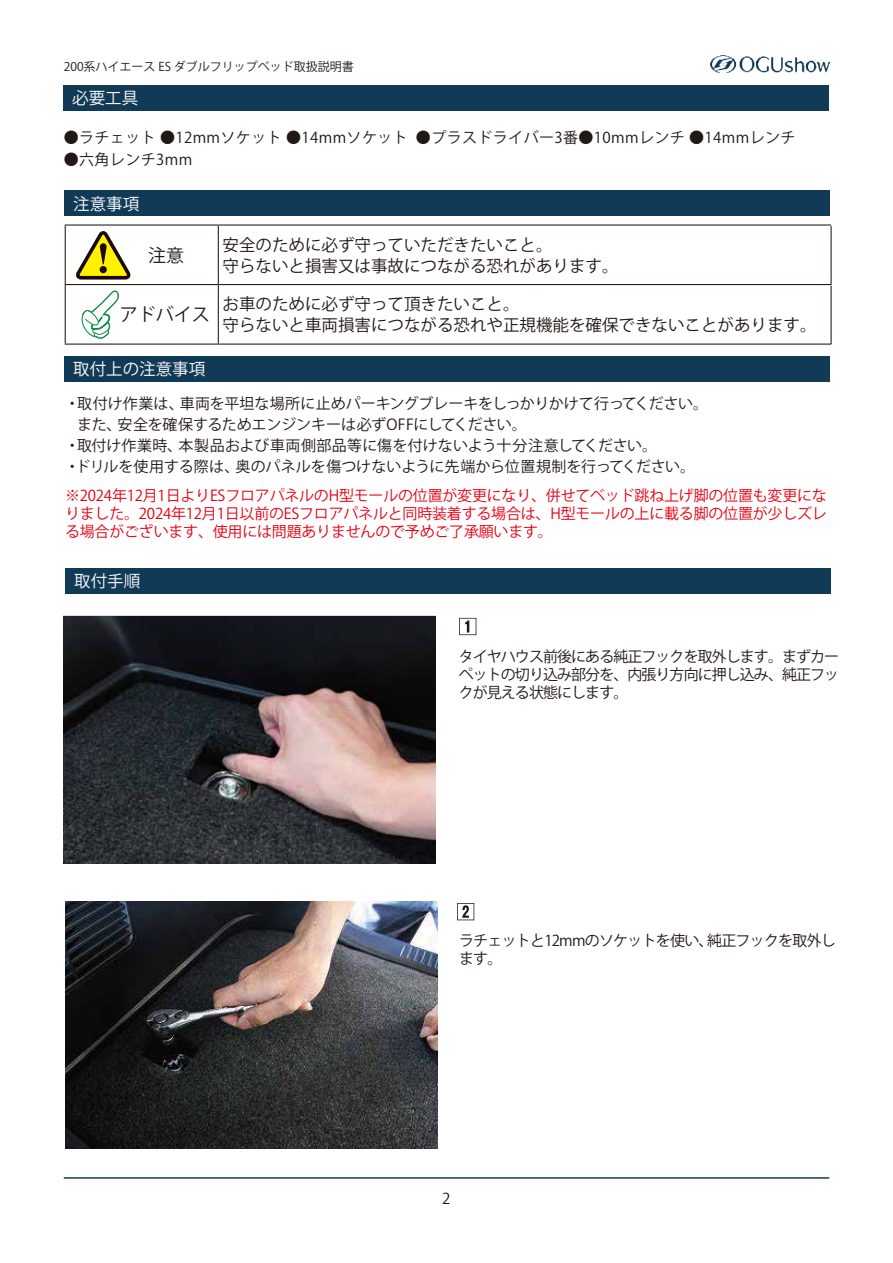
<style>
.page{position:relative;width:893px;height:1263px;background:#fff}
.page>*{position:absolute;margin:0;border:0;box-sizing:border-box;transform-origin:0 0}
.t1{font:18px "Gothic MB101 Pr 6 N Bold 83 pv RKSJ H";color:#221815}
.t2{font:16.5px/21px "Gothic MB101 Pr 6 N Bold 83 pv RKSJ H";color:#221815}
.t3{font:16.5px "Gothic MB101 Pr 6 N Bold 83 pv RKSJ H";color:#fff}
.t4{font:15px/18px "Gothic MB101 Pr 6 N Regular 83 pv RKSJ H";letter-spacing:-.01em;color:#221815;text-align:justify}
.t5{font:15px/18px "Gothic MB101 Pr 6 N Regular 83 pv RKSJ H";letter-spacing:-.015em;color:#e60012;text-align:justify}
.t6{font:15px "Gothic MB101 Pr 6 N Regular 83 pv RKSJ H";letter-spacing:.025em;color:#221815}
.t7{font:15px/18px "Gothic MB101 Pr 6 N Regular 83 pv RKSJ H";letter-spacing:-.05em;color:#221815}
.t8{font:15px "Futo Go B101 Pr 6 N Bold 83 pv RKSJ H";color:#221815}
.t9{font:12px "Gothic MB101 Pr 6 N Regular 83 pv RKSJ H";color:#221815}
</style>
<div class="page">
<img style="left:711px;top:55px;width:118px;height:17px">
<hr style="left:64px;top:1177px;width:765px;height:2px;background:#113a57">
<hr style="left:65px;top:224px;width:153px;height:2px;background:#221815">
<hr style="left:65px;top:226px;width:1px;height:58px;background:#221815">
<hr style="left:218px;top:224px;width:613px;height:2px;background:#221815">
<hr style="left:218px;top:226px;width:1px;height:58px;background:#221815">
<hr style="left:831px;top:226px;width:1px;height:59px;background:#221815">
<hr style="left:65px;top:284px;width:153px;height:1px;background:#221815">
<hr style="left:65px;top:285px;width:1px;height:59px;background:#221815">
<hr style="left:218px;top:284px;width:613px;height:1px;background:#221815">
<hr style="left:218px;top:285px;width:1px;height:59px;background:#221815">
<hr style="left:831px;top:286px;width:1px;height:58px;background:#221815">
<hr style="left:65px;top:344px;width:153px;height:1px;background:#221815">
<hr style="left:218px;top:344px;width:613px;height:1px;background:#221815">
<svg style="left:459px;top:618px;width:17px;height:17px"></svg>
<svg style="left:457px;top:903px;width:17px;height:17px"></svg>
<div style="left:64px;top:85px;width:765px;height:26px;background:#113a57"></div>
<div style="left:65px;top:356px;width:765px;height:25px;background:#113a57"></div>
<div style="left:66px;top:568px;width:765px;height:25px;background:#113a57"></div>
<div style="left:65px;top:190px;width:765px;height:26px;background:#113a57"></div>
<svg style="left:76px;top:231px;width:55px;height:49px"></svg>
<svg style="left:81px;top:290px;width:38px;height:49px"></svg>
<img style="left:63px;top:616px;width:372px;height:248px">
<img style="left:65px;top:901px;width:373px;height:247px">
<p class="t9" style="left:64px;top:60px;width:292px">200系ハイエース ES ダブルフリップベッド取扱説明書</p>
<p class="t3" style="left:72px;top:89px;width:67px">必要工具</p>
<p class="t6" style="left:64px;top:129px;width:733px">●ラチェット ●12mmソケット ●14mmソケット ●プラスドライバー3番●10mmレンチ ●14mmレンチ</p>
<p class="t6" style="left:64px;top:151px;width:130px">●六角レンチ3mm</p>
<p class="t3" style="left:73px;top:194px;width:67px">注意事項</p>
<p class="t1" style="left:148px;top:245px;width:37px">注意</p>
<p class="t2" style="left:223px;top:234px;width:397px">安全のために必ず守っていただきたいこと。<br>守らないと損害又は事故につながる恐れがあります。</p>
<p class="t1" style="left:120px;top:304px;width:91px">アドバイス</p>
<p class="t2" style="left:223px;top:294px;width:596px">お車のために必ず守って頂きたいこと。<br>守らないと車両損害につながる恐れや正規機能を確保できないことがあります。</p>
<p class="t3" style="left:73px;top:359px;width:133px">取付上の注意事項</p>
<p class="t4" style="left:65px;top:395px;width:645px">・取付け作業は、車両を平坦な場所に止めパーキングブレーキをしっかりかけて行ってください。</p>
<p class="t4" style="left:77px;top:416px;width:451px">また、安全を確保するためエンジンキーは必ずOFFにしてください。</p>
<p class="t4" style="left:65px;top:437px;width:594px">・取付け作業時、本製品および車両側部品等に傷を付けないよう十分注意してください。</p>
<p class="t4" style="left:65px;top:458px;width:632px">・ドリルを使用する際は、奥のパネルを傷つけないように先端から位置規制を行ってください。</p>
<p class="t5" style="left:65px;top:487px;width:763px">※2024年12月1日よりESフロアパネルのH型モールの位置が変更になり、併せてベッド跳ね上げ脚の位置も変更になりました。2024年12月1日以前のESフロアパネルと同時装着する場合は、H型モールの上に載る脚の位置が少しズレる場合がございます、使用には問題ありませんので予めご了承願います。</p>
<p class="t3" style="left:74px;top:572px;width:67px">取付手順</p>
<p class="t4" style="left:459px;top:647px;width:382px">タイヤハウス前後にある純正フックを取外します。まずカーペットの切り込み部分を、内張り方向に押し込み、純正フックが見える状態にします。</p>
<p class="t7" style="left:459px;top:931px;width:378px">ラチェットと12mmのソケットを使い、純正フックを取外します。</p>
<p class="t8" style="left:442px;top:1190px;width:10px">2</p>
</div>
